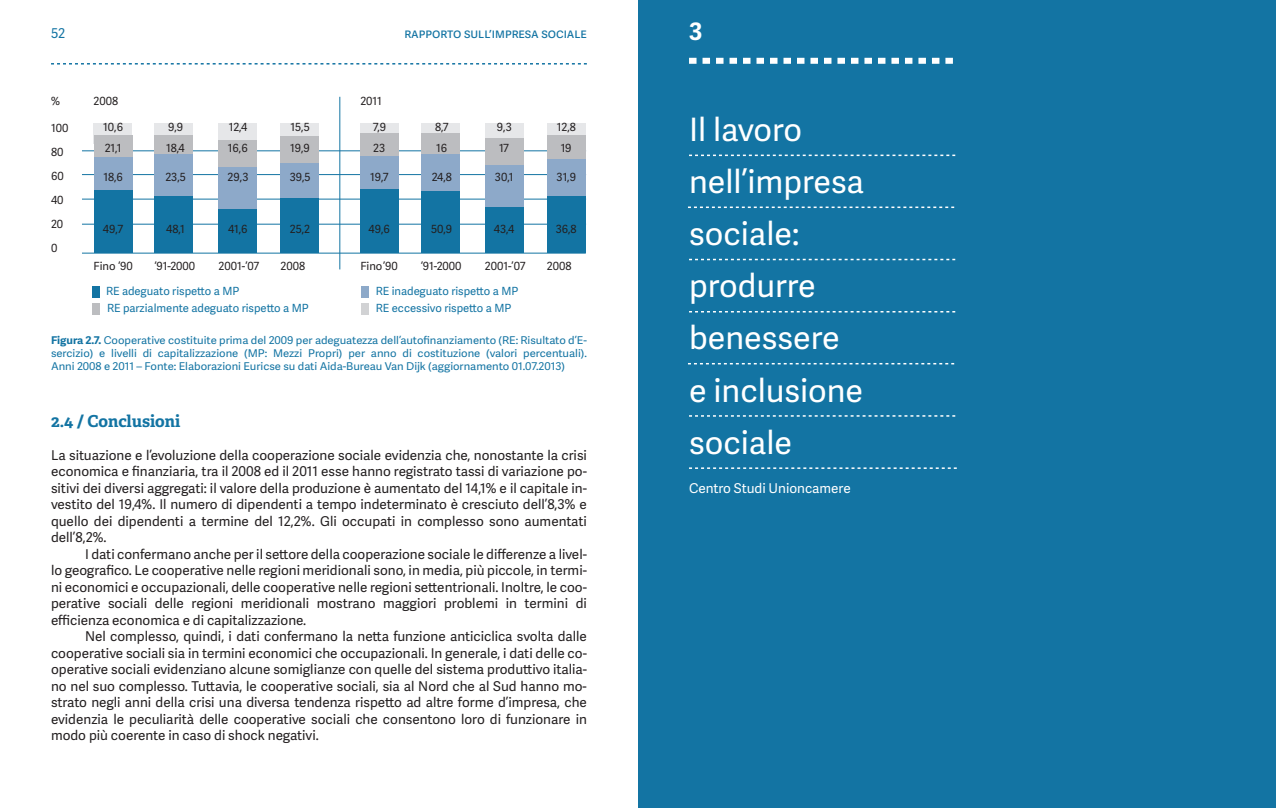
<style>
.page{position:relative;width:1276px;height:808px;background:#fff}
.page>*{position:absolute;margin:0;border:0;box-sizing:border-box;transform-origin:0 0}
.t1{font:32.25px/52.1px "Adelle Sans";color:#fff}
.t2{font:700 24px "Adelle Sans";color:#fff}
.t3{font:700 16.5px "Adelle";letter-spacing:-.005em;color:#1374a3}
.t4{font:13.5px/16.5px "Adelle Sans";color:#231f20;text-align:justify}
.t5{font:13.5px "Adelle Sans";letter-spacing:-.005em;color:#1374a3}
.t6{font:13.5px "Adelle Sans";color:#fff}
.t7{font:11.25px/24px "Adelle Sans";color:#231f20}
.t8{font:11.25px "Adelle Sans";color:#1374a3}
.t9{font:10.65px/12.9px "Adelle Sans";color:#1374a3;text-align:justify;scale:1.05 1}
.s1{font-weight:700}
</style>
<div class="page">
<svg style="left:51px;top:63px;width:536px;height:2px"></svg>
<div style="left:638px;top:1px;width:637px;height:807px;background:#1374a3"></div>
<svg style="left:689px;top:58px;width:264px;height:6px"></svg>
<svg style="left:689px;top:155px;width:266px;height:1px"></svg>
<svg style="left:689px;top:311px;width:266px;height:1px"></svg>
<svg style="left:688px;top:207px;width:266px;height:1px"></svg>
<svg style="left:688px;top:363px;width:266px;height:1px"></svg>
<svg style="left:689px;top:259px;width:266px;height:1px"></svg>
<svg style="left:689px;top:415px;width:266px;height:2px"></svg>
<svg style="left:689px;top:467px;width:268px;height:2px"></svg>
<div style="left:94px;top:123px;width:38px;height:20px;background:#e6e7e9"></div>
<div style="left:154px;top:123px;width:39px;height:20px;background:#e6e7e9"></div>
<div style="left:219px;top:123px;width:38px;height:36px;background:#e6e7e9"></div>
<div style="left:280px;top:123px;width:39px;height:37px;background:#e6e7e9"></div>
<div style="left:360px;top:123px;width:39px;height:36px;background:#e6e7e9"></div>
<div style="left:421px;top:123px;width:39px;height:36px;background:#e6e7e9"></div>
<div style="left:485px;top:123px;width:39px;height:36px;background:#e6e7e9"></div>
<div style="left:547px;top:123px;width:39px;height:36px;background:#e6e7e9"></div>
<hr style="left:82px;top:224px;width:504px;height:1px;background:#1374a3">
<hr style="left:82px;top:199px;width:504px;height:1px;background:#1374a3">
<hr style="left:82px;top:174px;width:504px;height:1px;background:#1374a3">
<hr style="left:82px;top:150px;width:504px;height:1px;background:#1374a3">
<div style="left:94px;top:135px;width:38px;height:37px;background:#bcbdc0"></div>
<div style="left:154px;top:135px;width:39px;height:37px;background:#bcbdc0"></div>
<div style="left:219px;top:140px;width:38px;height:32px;background:#bcbdc0"></div>
<div style="left:280px;top:136px;width:39px;height:37px;background:#bcbdc0"></div>
<div style="left:94px;top:158px;width:38px;height:62px;background:#8da9c9"></div>
<div style="left:154px;top:155px;width:39px;height:61px;background:#8da9c9"></div>
<div style="left:219px;top:167px;width:38px;height:44px;background:#8da9c9"></div>
<div style="left:280px;top:163px;width:39px;height:48px;background:#8da9c9"></div>
<div style="left:94px;top:190px;width:38px;height:63px;background:#1374a3"></div>
<div style="left:154px;top:196px;width:39px;height:57px;background:#1374a3"></div>
<div style="left:219px;top:209px;width:38px;height:44px;background:#1374a3"></div>
<div style="left:280px;top:199px;width:39px;height:54px;background:#1374a3"></div>
<div style="left:360px;top:133px;width:39px;height:39px;background:#bcbdc0"></div>
<div style="left:421px;top:133px;width:39px;height:39px;background:#bcbdc0"></div>
<div style="left:485px;top:138px;width:39px;height:34px;background:#bcbdc0"></div>
<div style="left:547px;top:135px;width:39px;height:37px;background:#bcbdc0"></div>
<div style="left:360px;top:156px;width:39px;height:62px;background:#8da9c9"></div>
<div style="left:421px;top:155px;width:39px;height:61px;background:#8da9c9"></div>
<div style="left:485px;top:165px;width:39px;height:44px;background:#8da9c9"></div>
<div style="left:547px;top:159px;width:39px;height:49px;background:#8da9c9"></div>
<div style="left:360px;top:189px;width:39px;height:64px;background:#1374a3"></div>
<div style="left:421px;top:191px;width:39px;height:62px;background:#1374a3"></div>
<div style="left:485px;top:207px;width:39px;height:46px;background:#1374a3"></div>
<div style="left:547px;top:196px;width:39px;height:57px;background:#1374a3"></div>
<hr style="left:339px;top:97px;width:1px;height:172px;background:#1374a3">
<hr style="left:82px;top:253px;width:504px;height:1px;background:#1374a3">
<div style="left:92px;top:286px;width:8px;height:11px;background:#1374a3"></div>
<div style="left:361px;top:286px;width:8px;height:11px;background:#8da9c9"></div>
<div style="left:92px;top:304px;width:8px;height:11px;background:#bcbdc0"></div>
<div style="left:361px;top:304px;width:8px;height:11px;background:#d1d2d4"></div>
<p class="t5" style="left:51px;top:24px;width:16px">52</p>
<p class="t5" style="left:404px;top:24px;width:184px">rapporto sull’impresa sociale</p>
<h2 class="t2" style="left:689px;top:14px;width:15px">3</h2>
<p class="t7" style="left:51px;top:89px;width:11px">%</p>
<p class="t7" style="left:51px;top:116px;width:19px">100<br>80<br>60<br>40<br>20<br>0</p>
<p class="t7" style="left:94px;top:89px;width:26px">2008</p>
<p class="t7" style="left:360px;top:89px;width:23px">2011</p>
<p class="t7" style="left:103px;top:115px;width:21px">10,6</p>
<p class="t7" style="left:168px;top:115px;width:17px">9,9</p>
<p class="t7" style="left:229px;top:115px;width:20px">12,4</p>
<p class="t7" style="left:290px;top:115px;width:21px">15,5</p>
<p class="t7" style="left:373px;top:115px;width:15px">7,9</p>
<p class="t7" style="left:435px;top:115px;width:15px">8,7</p>
<p class="t7" style="left:497px;top:115px;width:16px">9,3</p>
<p class="t7" style="left:557px;top:115px;width:21px">12,8</p>
<p class="t7" style="left:105px;top:135px;width:18px">21,1</p>
<p class="t7" style="left:166px;top:135px;width:20px">18,4</p>
<p class="t7" style="left:228px;top:135px;width:21px">16,6</p>
<p class="t7" style="left:290px;top:135px;width:21px">19,9</p>
<p class="t7" style="left:373px;top:135px;width:13px">23</p>
<p class="t7" style="left:436px;top:135px;width:13px">16</p>
<p class="t7" style="left:499px;top:135px;width:11px">17</p>
<p class="t7" style="left:561px;top:135px;width:13px">19</p>
<p class="t7" style="left:103px;top:164px;width:21px">18,6</p>
<p class="t7" style="left:165px;top:164px;width:22px">23,5</p>
<p class="t7" style="left:228px;top:164px;width:22px">29,3</p>
<p class="t7" style="left:290px;top:164px;width:22px">39,5</p>
<p class="t7" style="left:370px;top:165px;width:20px">19,7</p>
<p class="t7" style="left:432px;top:165px;width:22px">24,8</p>
<p class="t7" style="left:495px;top:165px;width:20px">30,1</p>
<p class="t7" style="left:556px;top:165px;width:21px">31,9</p>
<p class="t7" style="left:103px;top:217px;width:22px">49,7</p>
<p class="t7" style="left:166px;top:217px;width:20px">48,1</p>
<p class="t7" style="left:228px;top:217px;width:21px">41,6</p>
<p class="t7" style="left:290px;top:217px;width:22px">25,2</p>
<p class="t7" style="left:368px;top:217px;width:23px">49,6</p>
<p class="t7" style="left:431px;top:217px;width:23px">50,9</p>
<p class="t7" style="left:494px;top:217px;width:22px">43,4</p>
<p class="t7" style="left:556px;top:217px;width:22px">36,8</p>
<p class="t7" style="left:94px;top:254px;width:41px">Fino ‘90</p>
<p class="t7" style="left:154px;top:254px;width:42px">‘91-2000</p>
<p class="t7" style="left:219px;top:254px;width:42px">2001-’07</p>
<p class="t7" style="left:280px;top:254px;width:26px">2008</p>
<p class="t7" style="left:360px;top:254px;width:39px">Fino ’90</p>
<p class="t7" style="left:421px;top:254px;width:42px">‘91-2000</p>
<p class="t7" style="left:485px;top:254px;width:42px">2001-’07</p>
<p class="t7" style="left:547px;top:254px;width:26px">2008</p>
<p class="t8" style="left:106px;top:283px;width:135px">RE adeguato rispetto a MP</p>
<p class="t8" style="left:376px;top:283px;width:144px">RE inadeguato rispetto a MP</p>
<p class="t8" style="left:107px;top:300px;width:203px">RE parzialmente adeguato rispetto a MP</p>
<p class="t8" style="left:376px;top:300px;width:137px">RE eccessivo rispetto a MP</p>
<p class="t9" style="left:51px;top:334px;width:512px"><span class="s1">Figura 2.7.</span> Cooperative costituite prima del 2009 per adeguatezza dell’autofinanziamento (RE: Risultato d’E&shy;sercizio) e livelli di capitalizzazione (MP: Mezzi Propri) per anno di costituzione (valori percentuali).<br>Anni 2008 e 2011 – Fonte: Elaborazioni Euricse su dati Aida-Bureau Van Dĳk (aggiornamento 01.07.2013)</p>
<p class="t3" style="left:51px;top:410px;width:131px">2.4 / Conclusioni</p>
<p class="t4" style="left:51px;top:446px;width:537px">La situazione e l’evoluzione della cooperazione sociale evidenzia che, nonostante la crisi economica e finanziaria, tra il 2008 ed il 2011 esse hanno registrato tassi di variazione po&shy;sitivi dei diversi aggregati: il valore della produzione è aumentato del 14,1% e il capitale in&shy;vestito del 19,4%. Il numero di dipendenti a tempo indeterminato è cresciuto dell’8,3% e quello dei dipendenti a termine del 12,2%. Gli occupati in complesso sono aumentati dell’8,2%.</p>
<p class="t4" style="left:51px;top:545px;width:537px;text-indent:34px">I dati confermano anche per il settore della cooperazione sociale le differenze a livel&shy;lo geografico. Le cooperative nelle regioni meridionali sono, in media, più piccole, in termi&shy;ni economici e occupazionali, delle cooperative nelle regioni settentrionali. Inoltre, le coo&shy;perative sociali delle regioni meridionali mostrano maggiori problemi in termini di efficienza economica e di capitalizzazione.</p>
<p class="t4" style="left:51px;top:628px;width:537px;text-indent:34px">Nel complesso, quindi, i dati confermano la netta funzione anticiclica svolta dalle cooperative sociali sia in termini economici che occupazionali. In generale, i dati delle co&shy;operative sociali evidenziano alcune somiglianze con quelle del sistema produttivo italia&shy;no nel suo complesso. Tuttavia, le cooperative sociali, sia al Nord che al Sud hanno mo&shy;strato negli anni della crisi una diversa tendenza rispetto ad altre forme d’impresa, che evidenzia le peculiarità delle cooperative sociali che consentono loro di funzionare in modo più coerente in caso di shock negativi.</p>
<h1 class="t1" style="left:689px;top:102px;width:177px">Il lavoro nell’impresa sociale: produrre benessere e inclusione sociale</h1>
<p class="t6" style="left:689px;top:478px;width:163px">Centro Studi Unioncamere</p>
</div>
